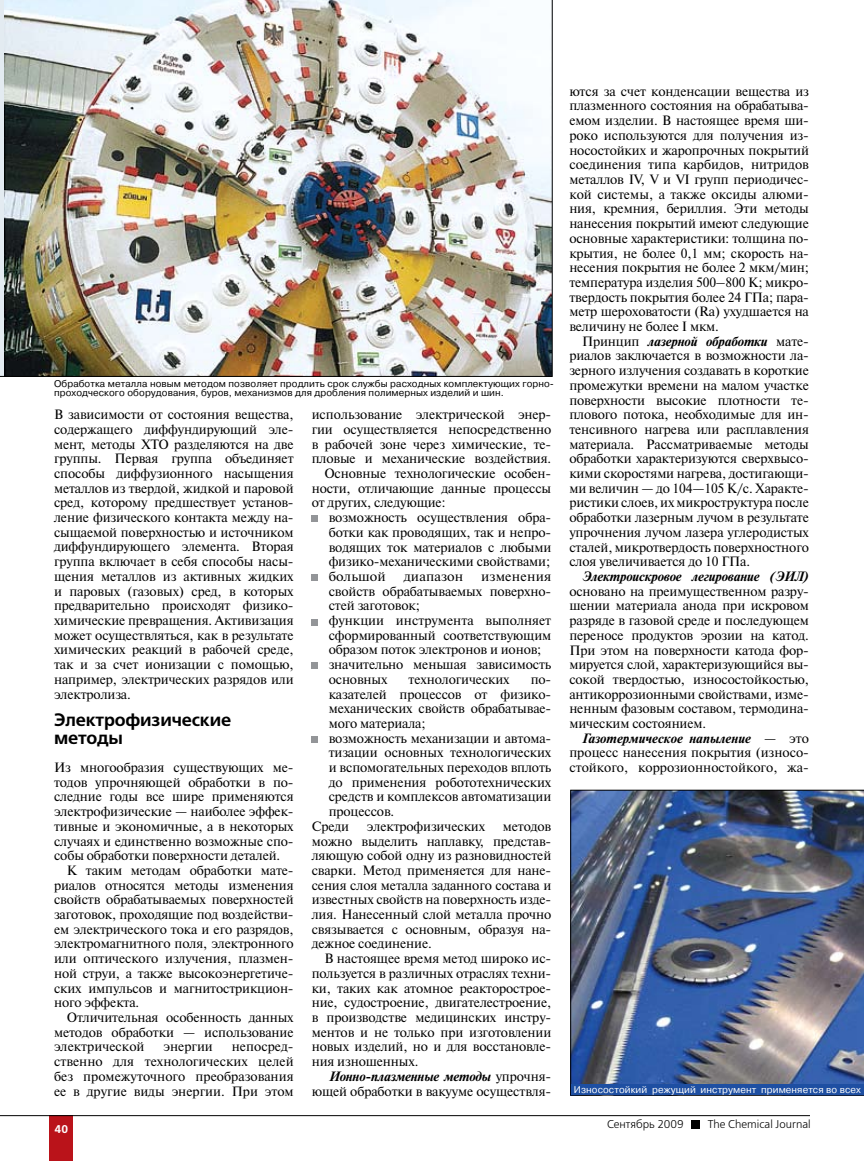
<style>
.page{position:relative;width:864px;height:1161px;background:#fff}
.page>*{position:absolute;margin:0;border:0;box-sizing:border-box;transform-origin:0 0}
.t1{font:700 18px/17.7px "Free Set C";letter-spacing:-.01em;color:#000}
.t2{font:13.5px/14.7px "Newton C";letter-spacing:-.01em;color:#000;text-align:justify}
.t3{font:13.5px/14.7px "Newton C";letter-spacing:-.01em;color:#000;scale:1.04 1}
.t4{font:italic 700 13.5px "Newton C";letter-spacing:-.01em;color:#000}
.t5{font:13.5px "Newton C";letter-spacing:.01em;color:#000;scale:1.04 1}
.t6{font:11.25px "Free Set C";color:#000}
.t7{font:700 11.25px "Free Set C";color:#fff}
.t8{font:9.75px/9px "Pragmatica C";letter-spacing:.01em;color:#000}
.t9{font:9.75px "Pragmatica C";letter-spacing:.01em;color:#fff}
.s1{font-weight:700;font-style:italic}
</style>
<div class="page">
<div style="left:50px;top:1115px;width:23px;height:46px;background:#ba131a"></div>
<hr style="left:0;top:1115px;width:809px;height:1px;background:#000">
<div style="left:691px;top:1120px;width:8px;height:8px;background:#000"></div>
<img style="left:570px;top:790px;width:293px;height:305px">
<div style="left:571px;top:1084px;width:292px;height:11px;background:#1e4fa2"></div>
<div style="left:311px;top:516px;width:7px;height:6px;background:#939598"></div>
<div style="left:311px;top:575px;width:7px;height:6px;background:#939598"></div>
<div style="left:311px;top:619px;width:7px;height:6px;background:#939598"></div>
<div style="left:311px;top:663px;width:7px;height:6px;background:#939598"></div>
<div style="left:311px;top:736px;width:7px;height:6px;background:#939598"></div>
<img style="left:0;top:0;width:552px;height:377px">
<p class="t8" style="left:54px;top:379px;width:501px">Обработка металла новым методом позволяет продлить срок службы расходных комплектующих горно&shy;проходческого оборудования, буров, механизмов для дробления полимерных изделий и шин.</p>
<p class="t2" style="left:54px;top:407px;width:241px">В зависимости от состояния вещества, содержащего диффундирующий эле&shy;мент, методы ХТО разделяются на две группы. Первая группа объединяет способы диффузионного насыщения металлов из твердой, жидкой и паровой сред, которому предшествует установ&shy;ление физического контакта между на&shy;сыщаемой поверхностью и источником диффундирующего элемента. Вторая группа включает в себя способы насы&shy;щения металлов из активных жидких и паровых (газовых) сред, в которых предварительно происходят физико&shy;химические превращения. Активизация может осуществляться, как в результате химических реакций в рабочей среде, так и за счет ионизации с помощью, например, электрических разрядов или электролиза.</p>
<h1 class="t1" style="left:54px;top:712px;width:179px">Электрофизические методы</h1>
<p class="t2" style="left:54px;top:760px;width:241px">Из многообразия существующих ме-</p>
<p class="t2" style="left:54px;top:775px;width:241px">тодов упрочняющей обработки в по-</p>
<p class="t2" style="left:54px;top:789px;width:241px">следние годы все шире применяются</p>
<p class="t2" style="left:54px;top:804px;width:241px">электрофизические — наиболее эффек-</p>
<p class="t2" style="left:54px;top:819px;width:241px">тивные и экономичные, а в некоторых</p>
<p class="t2" style="left:54px;top:833px;width:241px">случаях и единственно возможные спо-</p>
<p class="t2" style="left:54px;top:848px;width:228px">собы обработки поверхности деталей.</p>
<p class="t2" style="left:67px;top:863px;width:228px">К таким методам обработки мате-</p>
<p class="t2" style="left:54px;top:878px;width:241px">риалов относятся методы изменения</p>
<p class="t2" style="left:54px;top:892px;width:241px">свойств обрабатываемых поверхностей</p>
<p class="t2" style="left:54px;top:907px;width:241px">заготовок, проходящие под воздействи-</p>
<p class="t2" style="left:54px;top:922px;width:241px">ем электрического тока и его разрядов,</p>
<p class="t2" style="left:54px;top:936px;width:241px">электромагнитного поля, электронного</p>
<p class="t2" style="left:54px;top:951px;width:241px">или оптического излучения, плазмен-</p>
<p class="t2" style="left:54px;top:966px;width:241px">ной струи, а также высокоэнергетиче-</p>
<p class="t2" style="left:54px;top:980px;width:241px">ских импульсов и магнитострикцион-</p>
<p class="t2" style="left:54px;top:995px;width:87px">ного эффекта.</p>
<p class="t2" style="left:67px;top:1010px;width:228px">Отличительная особенность данных</p>
<p class="t2" style="left:54px;top:1025px;width:241px">методов обработки — использование</p>
<p class="t2" style="left:54px;top:1039px;width:92px">электрической</p>
<p class="t2" style="left:163px;top:1039px;width:51px">энергии</p>
<p class="t2" style="left:54px;top:1039px;width:241px;text-indent:178px">непосред&shy;ственно для технологических целей без промежуточного преобразования ее в другие виды энергии. При этом</p>
<p class="t7" style="left:54px;top:1122px;width:15px">40</p>
<p class="t2" style="left:311px;top:407px;width:241px">использование электрической энер-</p>
<p class="t2" style="left:311px;top:422px;width:241px">гии осуществляется непосредственно</p>
<p class="t2" style="left:311px;top:437px;width:241px">в рабочей зоне через химические, те-</p>
<p class="t2" style="left:311px;top:451px;width:241px">пловые и механические воздействия.</p>
<p class="t2" style="left:324px;top:466px;width:228px">Основные технологические особен-</p>
<p class="t2" style="left:311px;top:481px;width:241px">ности, отличающие данные процессы</p>
<p class="t2" style="left:311px;top:495px;width:135px">от других, следующие:</p>
<p class="t2" style="left:328px;top:510px;width:224px">возможность осуществления обра-</p>
<p class="t2" style="left:328px;top:525px;width:224px">ботки как проводящих, так и непро-</p>
<p class="t2" style="left:328px;top:540px;width:224px">водящих ток материалов с любыми</p>
<p class="t2" style="left:328px;top:554px;width:223px">физико-механическими свойствами;</p>
<p class="t5" style="left:328px;top:569px;width:56px">большой</p>
<p class="t5" style="left:403px;top:569px;width:59px">диапазон</p>
<p class="t3" style="left:328px;top:569px;width:215px;text-indent:152px">изменения свойств обрабатываемых поверхно&shy;стей заготовок;<br>функции инструмента выполняет сформированный соответствующим образом поток электронов и ионов; значительно меньшая зависимость основных</p>
<p class="t2" style="left:408px;top:672px;width:102px">технологических</p>
<p class="t2" style="left:530px;top:672px;width:22px">по-</p>
<p class="t2" style="left:328px;top:686px;width:224px">казателей процессов от физико-</p>
<p class="t2" style="left:328px;top:701px;width:224px">механических свойств обрабатывае-</p>
<p class="t2" style="left:328px;top:716px;width:98px">мого материала;</p>
<p class="t2" style="left:328px;top:731px;width:224px">возможность механизации и автома-</p>
<p class="t2" style="left:328px;top:745px;width:224px">тизации основных технологических</p>
<p class="t2" style="left:328px;top:760px;width:224px">и вспомогательных переходов вплоть</p>
<p class="t2" style="left:328px;top:775px;width:224px">до применения робототехнических</p>
<p class="t2" style="left:328px;top:789px;width:224px">средств и комплексов автоматизации</p>
<p class="t2" style="left:328px;top:804px;width:67px">процессов.</p>
<p class="t2" style="left:311px;top:819px;width:39px">Среди</p>
<p class="t2" style="left:367px;top:819px;width:119px">электрофизических</p>
<p class="t2" style="left:311px;top:819px;width:241px;text-indent:191px">методов можно выделить наплавку, представ&shy;ляющую собой одну из разновидностей сварки. Метод применяется для нане&shy;сения слоя металла заданного состава и известных свойств на поверхность изде&shy;лия. Нанесенный слой металла прочно связывается с основным, образуя на&shy;дежное соединение.</p>
<p class="t2" style="left:311px;top:951px;width:241px;text-indent:13px">В настоящее время метод широко ис&shy;пользуется в различных отраслях техни&shy;ки, таких как атомное реакторострое&shy;ние, судостроение, двигателестроение, в производстве медицинских инстру&shy;ментов и не только при изготовлении новых изделий, но и для восстановле&shy;ния изношенных.</p>
<p class="t2" style="left:311px;top:1069px;width:241px;text-align:right"><span class="s1">Ионно-плазменные методы</span> упрочня&shy;ющей обработки в вакууме осуществля-</p>
<p class="t2" style="left:569px;top:84px;width:241px">ются за счет конденсации вещества из плазменного состояния на обрабатыва&shy;емом изделии. В настоящее время ши&shy;роко используются для получения из&shy;носостойких и жаропрочных покрытий соединения типа карбидов, нитридов металлов IV, V и VI групп периодичес&shy;кой системы, а также оксиды алюми&shy;ния, кремния, бериллия. Эти методы нанесения покрытий имеют следующие основные характеристики: толщина по&shy;крытия, не более 0,1 мм; скорость на&shy;несения покрытия не более 2 мкм/мин; температура изделия 500–800 К; микро&shy;твердость покрытия более 24 ГПа; пара&shy;метр шероховатости (Rа) ухудшается на величину не более I мкм.</p>
<p class="t2" style="left:569px;top:334px;width:241px;text-indent:13px">Принцип <span class="s1">лазерной обработки</span> мате&shy;риалов заключается в возможности ла&shy;зерного излучения создавать в короткие промежутки времени на малом участке поверхности высокие плотности те&shy;плового потока, необходимые для ин&shy;тенсивного нагрева или расплавления материала. Рассматриваемые методы обработки характеризуются сверхвысо&shy;кими скоростями нагрева, достигающи&shy;ми величин — до 104—105 К/с. Характе&shy;ристики слоев, их микроструктура после обработки лазерным лучом в результате упрочнения лучом лазера углеродистых сталей, микротвердость поверхностного слоя увеличивается до 10 ГПа.</p>
<p class="t4" style="left:582px;top:569px;width:228px">Электроискровое легирование (ЭИЛ)</p>
<p class="t2" style="left:569px;top:584px;width:241px">основано на преимущественном разру&shy;шении материала анода при искровом разряде в газовой среде и последующем переносе продуктов эрозии на катод.<br>При этом на поверхности катода фор&shy;мируется слой, характеризующийся вы&shy;сокой твердостью, износостойкостью, антикоррозионными свойствами, изме&shy;ненным фазовым составом, термодина&shy;мическим состоянием.</p>
<p class="t2" style="left:569px;top:731px;width:241px;text-indent:13px"><span class="s1">Газотермическое напыление</span> — это процесс нанесения покрытия (износо&shy;стойкого, коррозионностойкого, жа-</p>
<p class="t9" style="left:573px;top:1084px;width:288px">Износостойкий режущий инструмент применяется во всех</p>
<p class="t6" style="left:606px;top:1118px;width:78px">Сентябрь 2009</p>
<p class="t6" style="left:707px;top:1118px;width:104px">The Chemical Journal</p>
</div>
